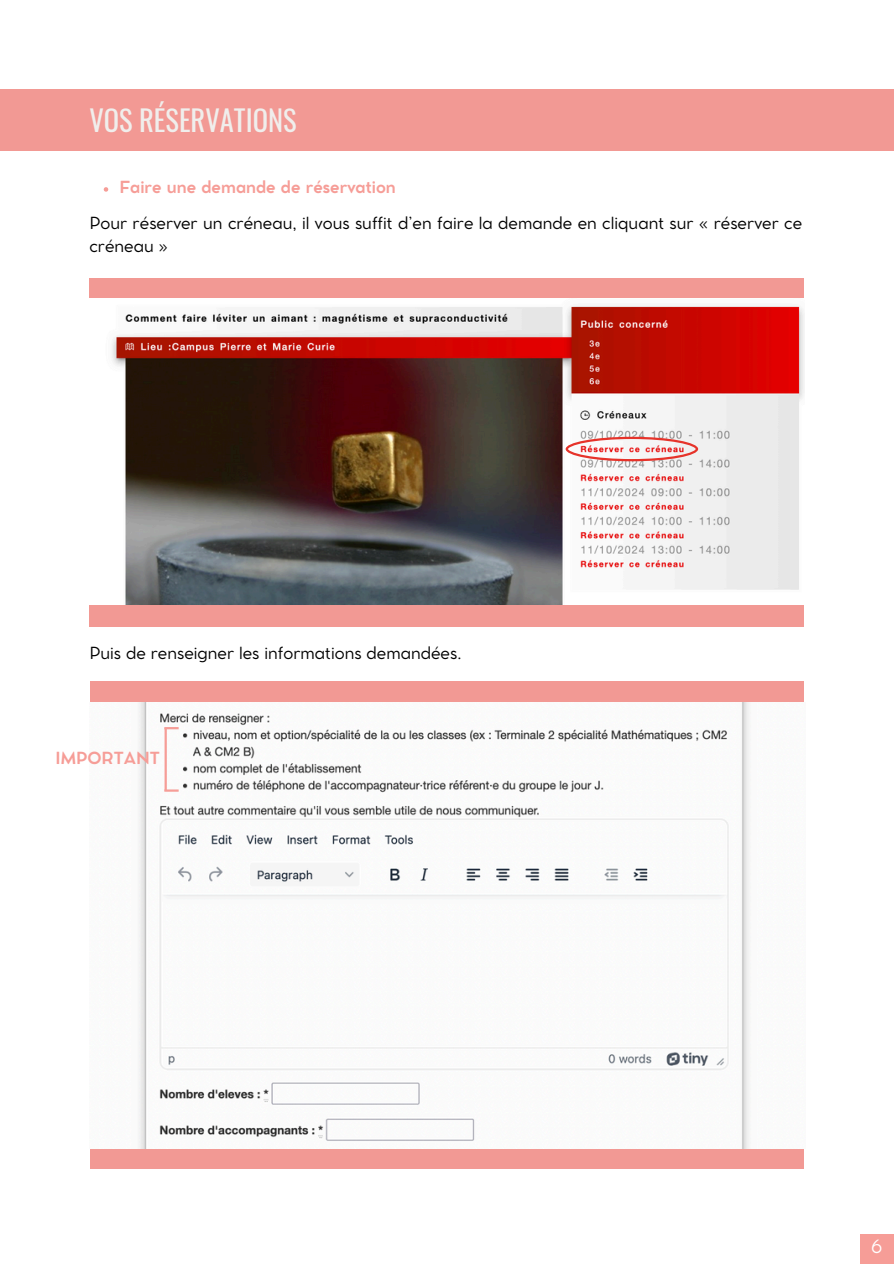
<style>
.page{position:relative;width:894px;height:1264px;background:#fff}
.page>*{position:absolute;margin:0;border:0;box-sizing:border-box;transform-origin:0 0}
.t1{font:28.5px "Oswald";color:#f0eeec}
.t2{font:18px "Cocomat Pro";color:#fff}
.t3{font:16.5px/22.5px "Cocomat Pro";color:#000}
.t4{font:700 16.5px "Cocomat Pro";color:#f69d97}
</style>
<div class="page">
<div style="left:860px;top:1233px;width:33px;height:30px;background:#f69d97"></div>
<div style="left:89px;top:278px;width:714px;height:348px;background:#f29994"></div>
<div style="left:90px;top:681px;width:713px;height:488px;background:#f29994"></div>
<img style="left:90px;top:703px;width:713px;height:445px">
<div style="left:0;top:89px;width:893px;height:62px;background:#f29994"></div>
<img style="left:89px;top:299px;width:715px;height:306px">
<svg style="left:104px;top:187px;width:4px;height:5px"></svg>
<svg style="left:164px;top:789px;width:15px;height:2px"></svg>
<hr style="left:164px;top:728px;width:3px;height:62px;background:#f69d97">
<svg style="left:164px;top:727px;width:15px;height:2px"></svg>
<svg style="left:565px;top:437px;width:133px;height:24px;background:#f0bfbd"></svg>
<p class="t1" style="left:89px;top:98px;width:209px">VOS RÉSERVATIONS</p>
<p class="t4" style="left:119px;top:180px;width:278px">Faire une demande de réservation</p>
<h2 class="t3" style="left:89px;top:213px;width:714px">Pour réserver un créneau, il vous suffit d’en faire la demande en cliquant sur « réserver ce créneau »</h2>
<p class="t3" style="left:89px;top:643px;width:373px">Puis de renseigner les informations demandées.</p>
<h3 class="t4" style="left:55px;top:751px;width:106px">IMPORTANT</h3>
<p class="t2" style="left:870px;top:1239px;width:13px">6</p>
</div>
